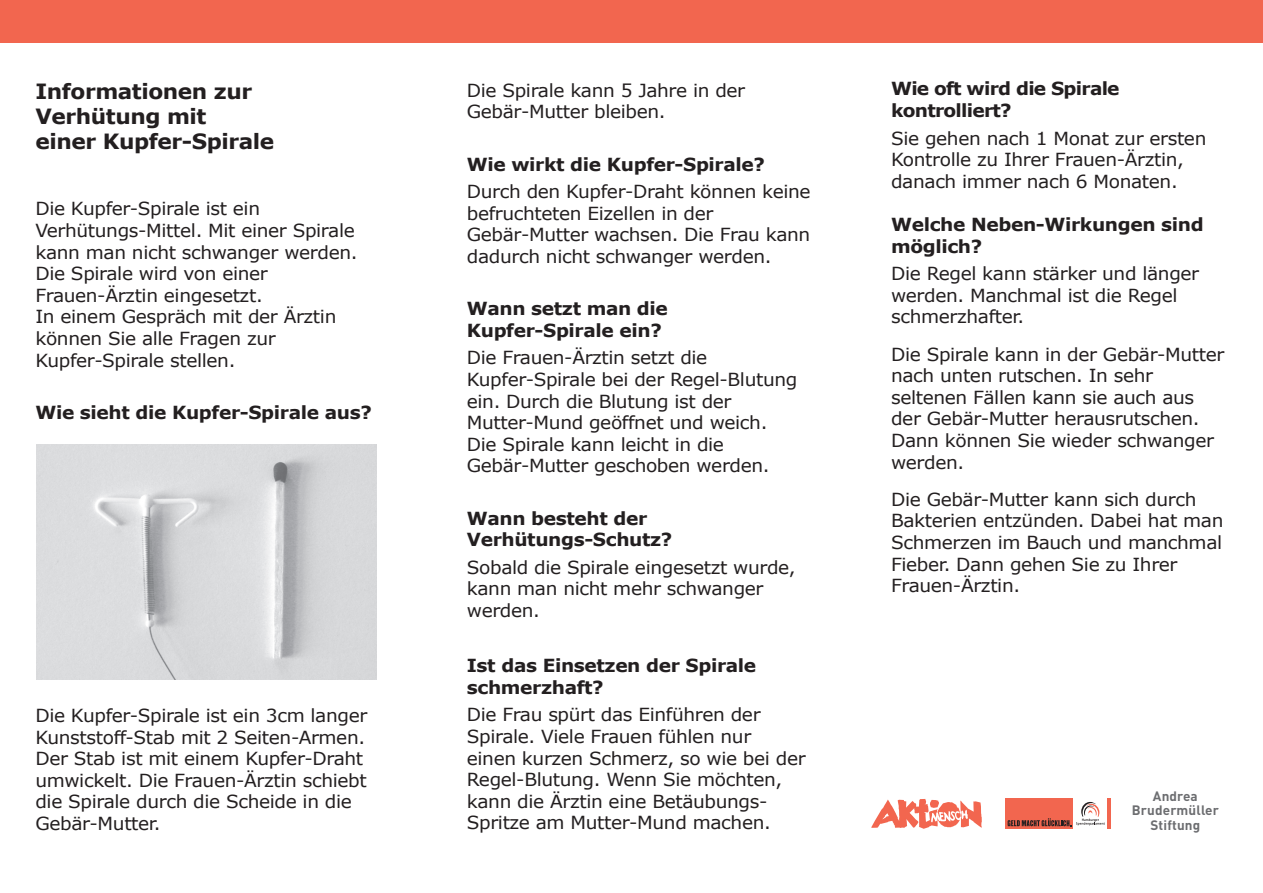
<style>
.page{position:relative;width:1263px;height:893px;background:#fff}
.page>*{position:absolute;margin:0;border:0;box-sizing:border-box;transform-origin:0 0}
.t1{font:700 21px/25.2px "Verdana";letter-spacing:-.02em;color:#231f20}
.t2{font:18px/21.6px "Verdana";letter-spacing:-.02em;color:#231f20}
.t3{font:700 18px/21.6px "Verdana";letter-spacing:-.02em;color:#231f20}
.t4{font:700 18px/21.6px "Verdana";letter-spacing:-.04em;color:#231f20}
.t5{font:700 13.5px/14.7px "DIN";letter-spacing:.01em;color:#6c6d70;text-align:center}
.s1{font-weight:700}
</style>
<div class="page">
<div style="left:0;top:0;width:1263px;height:42px;background:#f2664f"></div>
<svg style="left:1005px;top:798px;width:68px;height:30px"></svg>
<hr style="left:1107px;top:798px;width:4px;height:30px;background:#f2664f">
<svg style="left:1008px;top:802px;width:97px;height:24px"></svg>
<svg style="left:871px;top:799px;width:111px;height:30px"></svg>
<img style="left:36px;top:444px;width:340px;height:236px">
<p class="t1" style="left:35px;top:79px;width:240px">Informationen zur<br>Verhütung mit<br>einer Kupfer-Spirale</p>
<p class="t2" style="left:35px;top:198px;width:324px">Die Kupfer-Spirale ist ein<br>Verhütungs-Mittel. Mit einer Spirale kann man nicht schwanger werden.<br>Die Spirale wird von einer<br>Frauen-Ärztin eingesetzt.<br>In einem Gespräch mit der Ärztin können Sie alle Fragen zur<br>Kupfer-Spirale stellen.</p>
<p class="t3" style="left:35px;top:402px;width:338px">Wie sieht die Kupfer-Spirale aus?</p>
<p class="t2" style="left:35px;top:705px;width:333px">Die Kupfer-Spirale ist ein 3cm langer Kunststoff-Stab mit 2 Seiten-Armen.<br>Der Stab ist mit einem Kupfer-Draht umwickelt. Die Frauen-Ärztin schiebt die Spirale durch die Scheide in die Gebär-Mutter.</p>
<p class="t2" style="left:467px;top:80px;width:280px">Die Spirale kann 5 Jahre in der<br>Gebär-Mutter bleiben.</p>
<p class="t2" style="left:467px;top:150px;width:345px;line-height:27.6px"><span class="s1">Wie wirkt die Kupfer-Spirale?<br></span>Durch den Kupfer-Draht können keine</p>
<p class="t2" style="left:467px;top:203px;width:345px">befruchteten Eizellen in der<br>Gebär-Mutter wachsen. Die Frau kann dadurch nicht schwanger werden.</p>
<p class="t3" style="left:467px;top:298px;width:203px">Wann setzt man die<br>Kupfer-Spirale ein?</p>
<p class="t2" style="left:467px;top:347px;width:332px">Die Frauen-Ärztin setzt die<br>Kupfer-Spirale bei der Regel-Blutung ein. Durch die Blutung ist der<br>Mutter-Mund geöffnet und weich.<br>Die Spirale kann leicht in die<br>Gebär-Mutter geschoben werden.</p>
<p class="t3" style="left:467px;top:507px;width:207px">Wann besteht der<br>Verhütungs-Schutz?</p>
<p class="t2" style="left:467px;top:557px;width:330px">Sobald die Spirale eingesetzt wurde, kann man nicht mehr schwanger werden.</p>
<p class="t3" style="left:467px;top:655px;width:291px">Ist das Einsetzen der Spirale schmerzhaft?</p>
<p class="t2" style="left:467px;top:704px;width:340px">Die Frau spürt das Einführen der Spirale. Viele Frauen fühlen nur<br>einen kurzen Schmerz, so wie bei der Regel-Blutung. Wenn Sie möchten, kann die Ärztin eine Betäubungs-Spritze am Mutter-Mund machen.</p>
<p class="t4" style="left:891px;top:78px;width:230px">Wie oft wird die Spirale kontrolliert?</p>
<p class="t2" style="left:891px;top:127px;width:317px">Sie gehen nach 1 Monat zur ersten<br>Kontrolle zu Ihrer Frauen-Ärztin, danach immer nach 6 Monaten.</p>
<p class="t3" style="left:891px;top:214px;width:314px">Welche Neben-Wirkungen sind möglich?</p>
<p class="t2" style="left:891px;top:263px;width:310px">Die Regel kann stärker und länger werden. Manchmal ist die Regel schmerzhafter.</p>
<p class="t2" style="left:891px;top:343px;width:335px">Die Spirale kann in der Gebär-Mutter nach unten rutschen. In sehr seltenen Fällen kann sie auch aus der Gebär-Mutter herausrutschen.<br>Dann können Sie wieder schwanger werden.</p>
<p class="t2" style="left:891px;top:489px;width:334px">Die Gebär-Mutter kann sich durch<br>Bakterien entzünden. Dabei hat man<br>Schmerzen im Bauch und manchmal<br>Fieber. Dann gehen Sie zu Ihrer<br>Frauen-Ärztin.</p>
<p class="t5" style="left:1132px;top:788px;width:88px">Andrea<br>Brudermüller<br>Stiftung</p>
</div>
